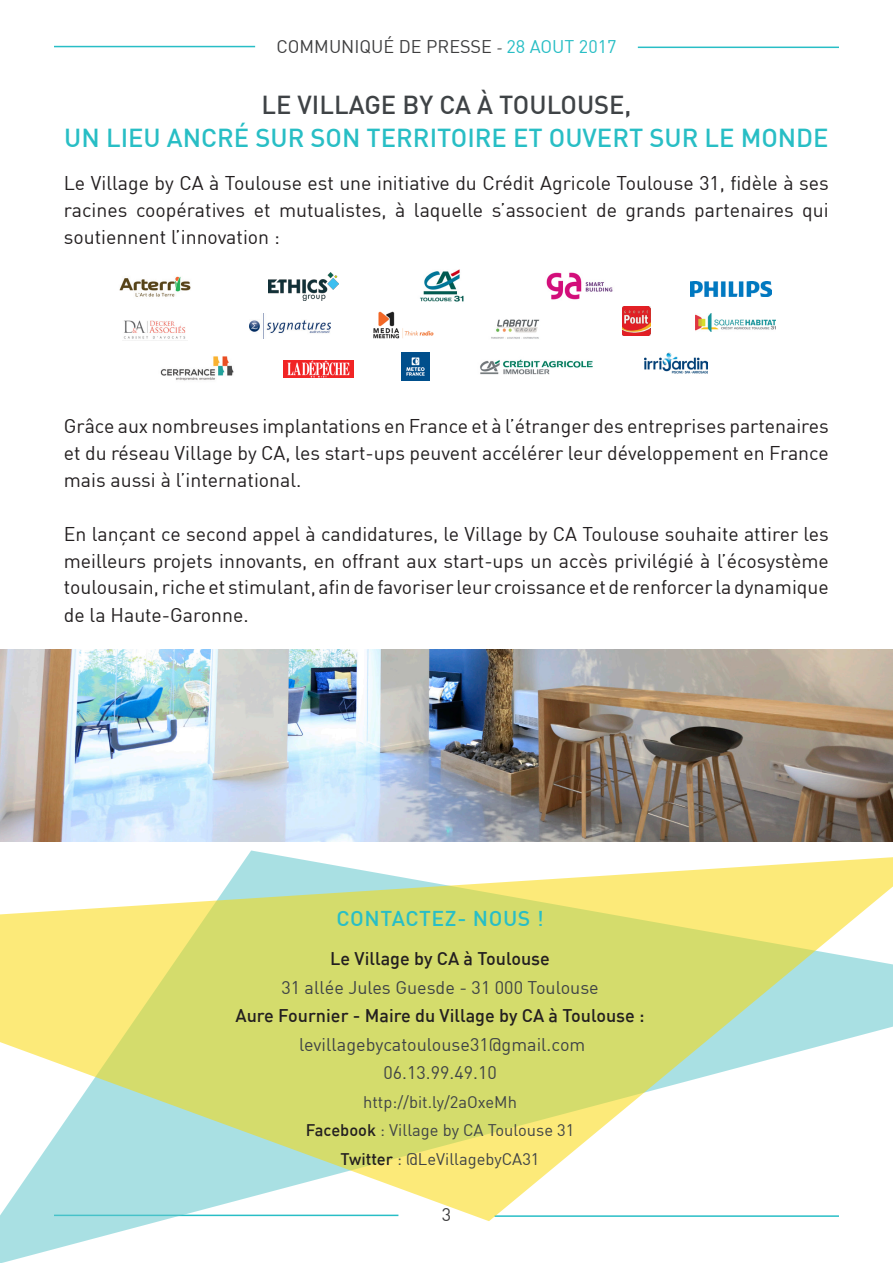
<style>
.page{position:relative;width:893px;height:1263px;background:#fff}
.page>*{position:absolute;margin:0;border:0;box-sizing:border-box;transform-origin:0 0}
.t1{font:500 25.5px "DIN";color:#28bec5}
.t2{font:500 25.5px "DIN";color:#3f4346}
.t3{font:500 21px "DIN";letter-spacing:.03em;color:#28bec6}
.t4{font:19.5px/27px "DIN";color:#231f20;text-align:justify}
.t5{font:18px "DIN";color:#3f4346}
.t6{font:500 18px "DIN";color:#231f20}
.t7{font:18px "DIN";color:#3e3e3f}
.t8{font:16.5px "DIN";color:#3f4346}
.s1{font-family:"Minion Pro"}
.s2{color:#28bec5}
.s3{font-weight:500;color:#231f20}
</style>
<div class="page">
<hr style="left:54px;top:46px;width:201px;height:1px;background:#28bec6">
<hr style="left:638px;top:47px;width:201px;height:1px;background:#28bec6">
<img style="left:0;top:649px;width:892px;height:193px">
<svg style="left:0;top:850px;width:276px;height:413px"></svg>
<svg style="left:0;top:855px;width:893px;height:366px"></svg>
<img style="left:119px;top:276px;width:72px;height:21px">
<img style="left:268px;top:272px;width:70px;height:28px">
<img style="left:420px;top:269px;width:44px;height:33px">
<img style="left:546px;top:272px;width:67px;height:28px">
<img style="left:691px;top:282px;width:80px;height:14px">
<img style="left:123px;top:320px;width:63px;height:19px">
<img style="left:160px;top:356px;width:74px;height:25px">
<img style="left:284px;top:361px;width:69px;height:16px">
<img style="left:491px;top:319px;width:49px;height:20px">
<img style="left:249px;top:314px;width:81px;height:24px">
<img style="left:373px;top:311px;width:61px;height:28px">
<img style="left:696px;top:314px;width:80px;height:17px">
<img style="left:622px;top:307px;width:28px;height:28px">
<img style="left:401px;top:353px;width:28px;height:28px">
<img style="left:480px;top:359px;width:113px;height:16px">
<img style="left:645px;top:352px;width:62px;height:22px">
<p class="t7" style="left:276px;top:35px;width:342px">COMMUNIQUÉ DE PRESSE <span class="s1">-</span> <span class="s2">28 AOUT 2017</span></p>
<p class="t2" style="left:261px;top:88px;width:372px">LE VILLAGE BY CA À TOULOUSE,</p>
<p class="t1" style="left:64px;top:121px;width:766px">UN LIEU ANCRÉ SUR SON TERRITOIRE ET OUVERT SUR LE MONDE</p>
<p class="t4" style="left:64px;top:169px;width:767px">Le Village by CA à Toulouse est une initiative du Crédit Agricole Toulouse 31, fidèle à ses racines coopératives et mutualistes, à laquelle s’associent de grands partenaires qui soutiennent l’innovation :</p>
<p class="t4" style="left:64px;top:412px;width:767px">Grâce aux nombreuses implantations en France et à l’étranger des entreprises partenaires et du réseau Village by CA, les start-ups peuvent accélérer leur développement en France mais aussi à l’international.</p>
<p class="t4" style="left:64px;top:521px;width:767px;line-height:26.2px">En lançant ce second appel à candidatures, le Village by CA Toulouse souhaite attirer les meilleurs projets innovants, en offrant aux start-ups un accès privilégié à l’écosystème toulousain, riche et stimulant, afin de favoriser leur croissance et de renforcer la dynamique</p>
<p class="t4" style="left:64px;top:601px;width:186px">de la Haute-Garonne.</p>
<p class="t3" style="left:336px;top:905px;width:209px">CONTACTEZ- NOUS !</p>
<p class="t6" style="left:330px;top:947px;width:221px">Le Village by CA à Toulouse</p>
<p class="t5" style="left:281px;top:976px;width:319px">31 allée Jules Guesde - 31 000 Toulouse</p>
<p class="t6" style="left:235px;top:1004px;width:411px">Aure Fournier - Maire du Village by CA à Toulouse :</p>
<p class="t5" style="left:299px;top:1033px;width:288px">levillagebycatoulouse31@gmail.com</p>
<p class="t5" style="left:383px;top:1062px;width:115px">06.13.99.49.10</p>
<p class="t8" style="left:363px;top:1092px;width:155px">http://bit.ly/2aOxeMh</p>
<p class="t8" style="left:306px;top:1120px;width:270px"><span class="s3">Facebook</span> : Village by CA Toulouse 31</p>
<p class="t8" style="left:341px;top:1149px;width:200px"><span class="s3">Twitter</span> : @LeVillagebyCA31</p>
<p class="t7" style="left:442px;top:1204px;width:11px">3</p>
</div>
